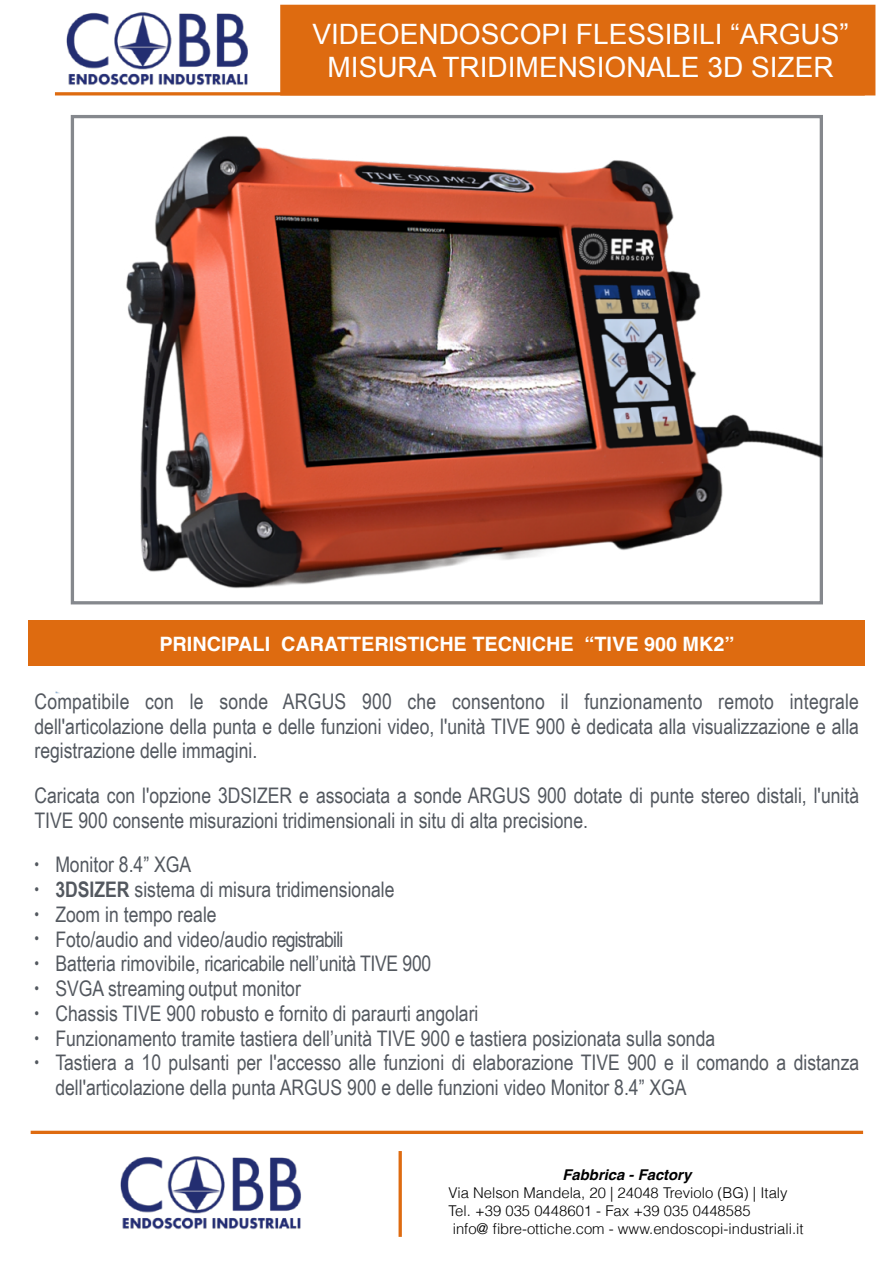
<style>
.page{position:relative;width:893px;height:1263px;background:#fff}
.page>*{position:absolute;margin:0;border:0;box-sizing:border-box;transform-origin:0 0}
.t1{font:28.05px/33px "Arial";color:#fff;text-align:center}
.t2{font:21.45px/24.8px "Arial Narrow";color:#53585f}
.t3{font:700 19.8px "Helvetica";color:#fff}
.t4{font:300 14.85px/18.1px "Helvetica";color:#000}
.t5{font:italic 700 14.85px "Helvetica";color:#000}
.s1{font-size:16.05px}
.s2{font-weight:700}
</style>
<div class="page">
<div style="left:280px;top:5px;width:595px;height:90px;background:#de6b10"></div>
<hr style="left:399px;top:1151px;width:3px;height:86px;background:#de6b10">
<img style="left:40px;top:92px;width:836px;height:602px">
<div style="left:29px;top:621px;width:836px;height:45px;background:#de6b10"></div>
<img style="left:120px;top:1156px;width:181px;height:74px">
<img style="left:66px;top:12px;width:182px;height:74px">
<h1 class="t1" style="left:312px;top:18px;width:538px">VIDEOENDOSCOPI FLESSIBILI “ARGUS”<br>MISURA TRIDIMENSIONALE 3D SIZER</h1>
<p class="t3" style="left:159px;top:633px;width:576px">PRINCIPALI CARATTERISTICHE TECNICHE “TIVE 900 MK2”</p>
<p class="t2" style="left:34px;top:688px;width:826px;text-align:justify">Compatibile con le sonde ARGUS 900 che consentono il funzionamento remoto integrale dell'articolazione della punta e delle funzioni video, l'unità TIVE 900 è dedicata alla visualizzazione e alla registrazione delle immagini.</p>
<p class="t2" style="left:34px;top:782px;width:826px">Caricata con l'opzione 3DSIZER e associata a sonde ARGUS 900 dotate di punte stereo distali, l'unità<br>TIVE 900 consente misurazioni tridimensionali in situ di alta precisione.</p>
<p class="t2" style="left:34px;top:852px;width:158px"><span class="s1">•</span> Monitor 8.4” XGA</p>
<p class="t2" style="left:34px;top:876px;width:362px"><span class="s1">•</span> <span class="s2">3DSIZER</span> sistema di misura tridimensionale</p>
<p class="t2" style="left:34px;top:901px;width:184px"><span class="s1">•</span> Zoom in tempo reale</p>
<p class="t2" style="left:34px;top:926px;width:310px"><span class="s1">•</span> Foto/audio and video/audio registrabili</p>
<p class="t2" style="left:34px;top:951px;width:398px"><span class="s1">•</span> Batteria rimovibile, ricaricabile nell’unità TIVE 900</p>
<p class="t2" style="left:34px;top:975px;width:268px"><span class="s1">•</span> SVGA streaming output monitor</p>
<p class="t2" style="left:34px;top:1000px;width:446px"><span class="s1">•</span> Chassis TIVE 900 robusto e fornito di paraurti angolari</p>
<p class="t2" style="left:34px;top:1025px;width:682px"><span class="s1">•</span> Funzionamento tramite tastiera dell’unità TIVE 900 e tastiera posizionata sulla sonda</p>
<p class="t2" style="left:55px;top:1050px;width:805px;text-indent:-21px"><span class="s1">•</span> Tastiera a 10 pulsanti per l'accesso alle funzioni di elaborazione TIVE 900 e il comando a distanza dell'articolazione della punta ARGUS 900 e delle funzioni video Monitor 8.4” XGA</p>
<p class="t5" style="left:562px;top:1166px;width:130px">Fabbrica - Factory</p>
<p class="t4" style="left:449px;top:1183px;width:357px">Via Nelson Mandela, 20 | 24048 Treviolo (BG) | Italy<br>Tel. +39 035 0448601 - Fax +39 035 0448585<br>info@ fibre-ottiche.com - www.endoscopi-industriali.it</p>
</div>
